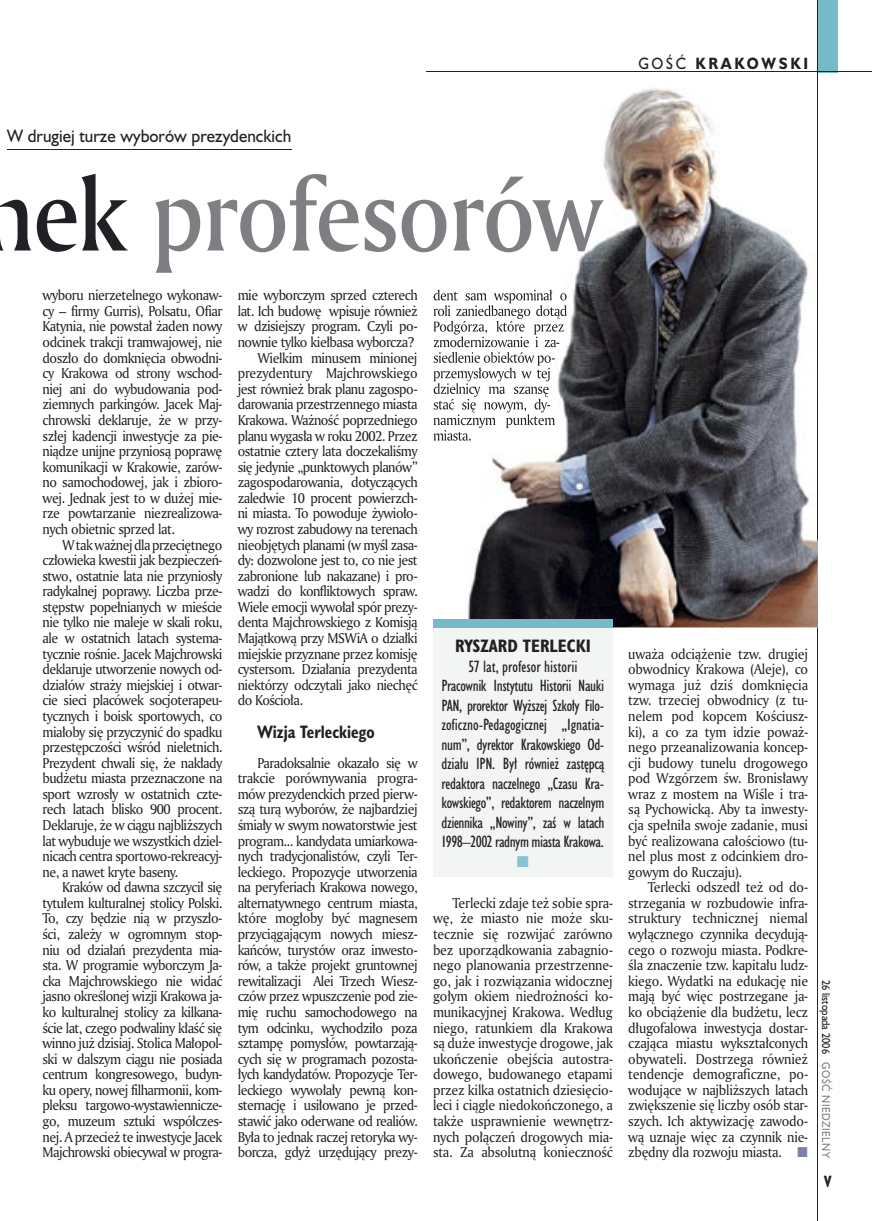
<style>
.page{position:relative;width:872px;height:1221px;background:#fff}
.page>*{position:absolute;margin:0;border:0;box-sizing:border-box;transform-origin:0 0}
.t1{font:99px "Amerigo Md PL";letter-spacing:-.015em;color:#7f7e83;scale:.9 1}
.t2{font:16.5px "Humanst 521 PL";color:#212125;scale:.94 1}
.t3{font:700 16.5px "Humanst 521 Cn PL";color:#212125;scale:.94 1}
.t4{font:700 16.5px "Humanst 521 Cn PL";color:#212125}
.t5{font:15px/19.5px "Humanst 521 Cn PL";letter-spacing:-.03em;color:#212125;text-align:center}
.t6{font:700 15px "Humanst 521 PL";letter-spacing:.2em;color:#212125;scale:.9 1}
.t7{font:700 15px "Humanst 521 Cn PL";color:#212125;scale:.94 1}
.t8{font:13.8px/15.6px "Amerigo PL";letter-spacing:-.04em;color:#212125;text-align:justify;scale:.94 1}
.t9{font:13.8px "Amerigo PL";letter-spacing:-.02em;color:#212125;scale:.94 1}
.t10{font:10.5px "Humanst 521 PL";color:#212125;scale:.9 1}
.t11{font:10.5px "Humanst 521 PL";letter-spacing:.05em;color:#7f7e83;scale:.9 1}
.s1{font-weight:400}
.s2{color:#212125}
</style>
<div class="page">
<div style="left:818px;top:0;width:19px;height:72px;background:#76baca"></div>
<hr style="left:817px;top:0;width:1px;height:1220px;background:#212125">
<hr style="left:425px;top:72px;width:447px;height:1px;background:#212125">
<img style="left:433px;top:88px;width:384px;height:539px">
<img style="left:817px;top:87px;width:1px;height:540px">
<img style="left:433px;top:289px;width:134px;height:14px">
<img style="left:434px;top:305px;width:133px;height:14px">
<img style="left:434px;top:321px;width:130px;height:13px">
<img style="left:433px;top:336px;width:126px;height:11px">
<img style="left:434px;top:352px;width:121px;height:14px">
<img style="left:433px;top:367px;width:118px;height:14px">
<img style="left:433px;top:383px;width:117px;height:29px">
<img style="left:434px;top:398px;width:116px;height:14px">
<img style="left:433px;top:414px;width:122px;height:14px">
<img style="left:434px;top:430px;width:36px;height:10px">
<div style="left:433px;top:622px;width:180px;height:254px;background:#f3f4f4"></div>
<div style="left:433px;top:619px;width:180px;height:8px;background:#76baca"></div>
<hr style="left:7px;top:149px;width:284px;height:1px;background:#212125">
<p class="t6" style="left:638px;top:53px;width:190px"><span class="s1">GOŚĆ</span> KRAKOWSKI</p>
<p class="t2" style="left:7px;top:124px;width:304px">W drugiej turze wyborów prezydenckich</p>
<h1 class="t1" style="left:-18px;top:148px;width:690px"><span class="s2">nek</span> profesorów</h1>
<p class="t8" style="left:43px;top:287px;width:193px">wyboru nierzetelnego wykonaw&shy;cy – firmy Gurris), Polsatu, Ofiar Katynia, nie powstał żaden nowy odcinek trakcji tramwajowej, nie doszło do domknięcia obwodni&shy;cy Krakowa od strony wschod&shy;niej ani do wybudowania pod&shy;ziemnych parkingów. Jacek Maj&shy;chrowski deklaruje, że w przy&shy;szłej kadencji inwestycje za pie&shy;niądze unijne przyniosą poprawę komunikacji w Krakowie, zarów&shy;no samochodowej, jak i zbioro&shy;wej. Jednak jest to w dużej mie&shy;rze powtarzanie niezrealizowa&shy;nych obietnic sprzed lat.</p>
<p class="t8" style="left:43px;top:536px;width:193px;text-indent:20px">W tak ważnej dla przeciętnego człowieka kwestii jak bezpieczeń&shy;stwo, ostatnie lata nie przyniosły radykalnej poprawy. Liczba prze&shy;stępstw popełnianych w mieście nie tylko nie maleje w skali roku, ale w ostatnich latach systema&shy;tycznie rośnie. Jacek Majchrowski deklaruje utworzenie nowych od&shy;działów straży miejskiej i otwar&shy;cie sieci placówek socjoterapeu&shy;tycznych i boisk sportowych, co miałoby się przyczynić do spadku przestępczości wśród nieletnich.<br>Prezydent chwali się, że nakłady budżetu miasta przeznaczone na sport wzrosły w ostatnich czte&shy;rech latach blisko 900 procent.<br>Deklaruje, że w ciągu najbliższych lat wybuduje we wszystkich dziel&shy;nicach centra sportowo-rekreacyj&shy;ne, a nawet kryte baseny.</p>
<p class="t8" style="left:43px;top:879px;width:193px;text-indent:20px">Kraków od dawna szczycił się tytułem kulturalnej stolicy Polski.<br>To, czy będzie nią w przyszło&shy;ści, zależy w ogromnym stop&shy;niu od działań prezydenta mia&shy;sta. W programie wyborczym Ja&shy;cka Majchrowskiego nie widać jasno określonej wizji Krakowa ja&shy;ko kulturalnej stolicy za kilkana&shy;ście lat, czego podwaliny kłaść się winno już dzisiaj. Stolica Małopol&shy;ski w dalszym ciągu nie posiada centrum kongresowego, budyn&shy;ku opery, nowej filharmonii, kom&shy;pleksu targowo-wystawiennicze&shy;go, muzeum sztuki współczes&shy;nej. A przecież te inwestycje Jacek Majchrowski obiecywał w progra-</p>
<p class="t8" style="left:238px;top:287px;width:193px">mie wyborczym sprzed czterech</p>
<p class="t8" style="left:238px;top:303px;width:193px">lat. Ich budowę wpisuje również</p>
<p class="t8" style="left:238px;top:318px;width:193px">w dzisiejszy program. Czyli po-</p>
<p class="t8" style="left:238px;top:334px;width:189px">nownie tylko kiełbasa wyborcza?</p>
<p class="t8" style="left:257px;top:349px;width:172px">Wielkim minusem minionej</p>
<p class="t9" style="left:238px;top:364px;width:193px">prezydentury Majchrowskiego</p>
<p class="t8" style="left:238px;top:380px;width:193px">jest również brak planu zagospo-</p>
<p class="t8" style="left:238px;top:396px;width:193px">darowania przestrzennego miasta</p>
<p class="t8" style="left:238px;top:412px;width:193px">Krakowa. Ważność poprzedniego</p>
<p class="t8" style="left:238px;top:427px;width:193px">planu wygasła w roku 2002. Przez</p>
<p class="t8" style="left:238px;top:443px;width:193px">ostatnie cztery lata doczekaliśmy</p>
<p class="t8" style="left:238px;top:458px;width:193px">się jedynie „punktowych planów”</p>
<p class="t8" style="left:238px;top:474px;width:193px">zagospodarowania, dotyczących</p>
<p class="t8" style="left:238px;top:489px;width:193px">zaledwie 10 procent powierzch-</p>
<p class="t8" style="left:238px;top:505px;width:193px">ni miasta. To powoduje żywioło-</p>
<p class="t8" style="left:238px;top:521px;width:193px">wy rozrost zabudowy na terenach</p>
<p class="t8" style="left:238px;top:536px;width:193px">nieobjętych planami (w myśl zasa-</p>
<p class="t8" style="left:238px;top:552px;width:193px">dy: dozwolone jest to, co nie jest</p>
<p class="t8" style="left:238px;top:567px;width:193px">zabronione lub nakazane) i pro-</p>
<p class="t8" style="left:238px;top:583px;width:193px">wadzi do konfliktowych spraw.</p>
<p class="t8" style="left:238px;top:598px;width:193px">Wiele emocji wywołał spór prezy-</p>
<p class="t8" style="left:238px;top:614px;width:193px">denta Majchrowskiego z Komisją</p>
<p class="t8" style="left:238px;top:630px;width:193px">Majątkową przy MSWiA o działki</p>
<p class="t8" style="left:238px;top:645px;width:193px">miejskie przyznane przez komisję</p>
<p class="t8" style="left:238px;top:661px;width:193px">cystersom. Działania prezydenta</p>
<p class="t8" style="left:238px;top:676px;width:193px">niektórzy odczytali jako niechęć</p>
<p class="t8" style="left:238px;top:692px;width:71px">do Kościoła.</p>
<p class="t3" style="left:257px;top:720px;width:126px">Wizja Terleckiego</p>
<p class="t8" style="left:238px;top:754px;width:193px;text-indent:20px">Paradoksalnie okazało się w trakcie porównywania progra&shy;mów prezydenckich przed pierw&shy;szą turą wyborów, że najbardziej śmiały w swym nowatorstwie jest program... kandydata umiarkowa&shy;nych tradycjonalistów, czyli Ter&shy;leckiego. Propozycje utworzenia na peryferiach Krakowa nowego, alternatywnego centrum miasta, które mogłoby być magnesem przyciągającym nowych miesz&shy;kańców, turystów oraz inwesto&shy;rów, a także projekt gruntownej rewitalizacji Alei Trzech Wiesz&shy;czów przez wpuszczenie pod zie&shy;mię ruchu samochodowego na tym odcinku, wychodziło poza sztampę pomysłów, powtarzają&shy;cych się w programach pozosta&shy;łych kandydatów. Propozycje Ter&shy;leckiego wywołały pewną kon&shy;sternację i usiłowano je przed&shy;stawić jako oderwane od realiów.<br>Była to jednak raczej retoryka wy&shy;borcza, gdyż urzędujący prezy-</p>
<p class="t4" style="left:455px;top:634px;width:137px">RYSZARD TERLECKI</p>
<p class="t5" style="left:441px;top:656px;width:165px">57 lat, profesor historii<br>Pracownik Instytutu Historii Nauki PAN, prorektor Wyższej Szkoły Filo&shy;zoficzno-Pedagogicznej „Ignatia&shy;num”, dyrektor Krakowskiego Od&shy;działu IPN. Był również zastępcą redaktora naczelnego „Czasu Kra&shy;kowskiego”, redaktorem naczelnym dziennika „Nowiny”, zaś w latach 1998–2002 radnym miasta Krakowa.</p>
<p class="t8" style="left:433px;top:894px;width:193px;text-indent:20px">Terlecki zdaje też sobie spra&shy;wę, że miasto nie może sku&shy;tecznie się rozwijać zarówno bez uporządkowania zabagnio&shy;nego planowania przestrzenne&shy;go, jak i rozwiązania widocznej gołym okiem niedrożności ko&shy;munikacyjnej Krakowa. Według niego, ratunkiem dla Krakowa są duże inwestycje drogowe, jak ukończenie obejścia autostra&shy;dowego, budowanego etapami przez kilka ostatnich dziesięcio&shy;leci i ciągle niedokończonego, a także usprawnienie wewnętrz&shy;nych połączeń drogowych mia&shy;sta. Za absolutną konieczność</p>
<p class="t8" style="left:628px;top:645px;width:193px">uważa odciążenie tzw. drugiej obwodnicy Krakowa (Aleje), co wymaga już dziś domknięcia tzw. trzeciej obwodnicy (z tu&shy;nelem pod kopcem Kościusz&shy;ki), a co za tym idzie poważ&shy;nego przeanalizowania koncep&shy;cji budowy tunelu drogowego pod Wzgórzem św. Bronisławy wraz z mostem na Wiśle i tra&shy;są Pychowicką. Aby ta inwesty&shy;cja spełniła swoje zadanie, musi być realizowana całościowo (tu&shy;nel plus most z odcinkiem dro&shy;gowym do Ruczaju).</p>
<p class="t8" style="left:628px;top:879px;width:193px;text-indent:20px">Terlecki odszedł też od do&shy;strzegania w rozbudowie infra&shy;struktury technicznej niemal wyłącznego czynnika decydują&shy;cego o rozwoju miasta. Podkre&shy;śla znaczenie tzw. kapitału ludz&shy;kiego. Wydatki na edukację nie mają być więc postrzegane ja&shy;ko obciążenie dla budżetu, lecz długofalowa inwestycja dostar&shy;czająca miastu wykształconych obywateli. Dostrzega również tendencje demograficzne, po&shy;wodujące w najbliższych latach zwiększenie się liczby osób star&shy;szych. Ich aktywizację zawodo&shy;wą uznaje więc za czynnik nie&shy;zbędny dla rozwoju miasta.</p>
<p class="t10" style="left:833px;top:979px;width:84px;rotate:90deg">26 listopada 2006</p>
<p class="t11" style="left:833px;top:1062px;width:108px;rotate:90deg">GOŚĆ NIEDZIELNY</p>
<p class="t7" style="left:824px;top:1171px;width:9px">V</p>
</div>
